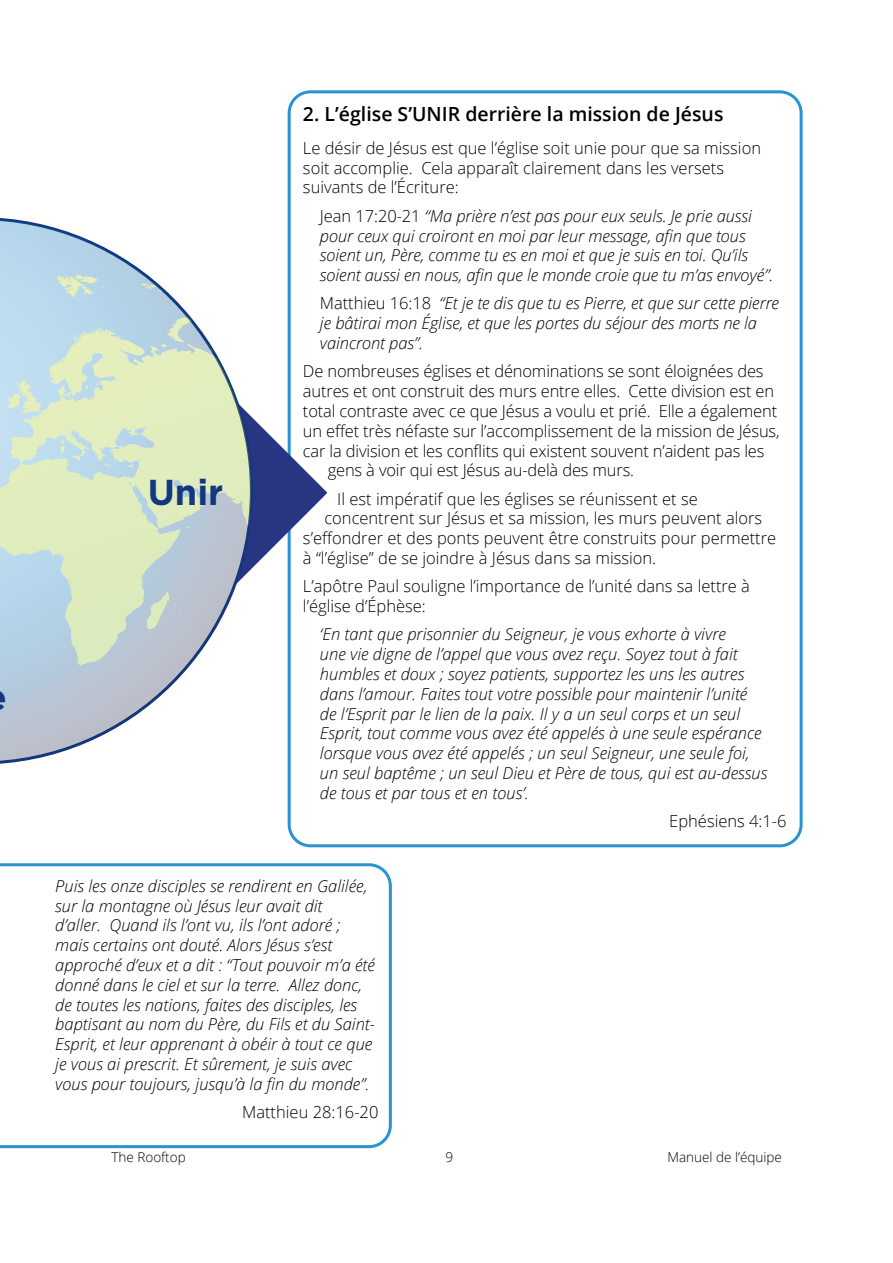
<style>
.page{position:relative;width:893px;height:1263px;background:#fff}
.page>*{position:absolute;margin:0;border:0;box-sizing:border-box;transform-origin:0 0}
.t1{font:700 36px "Gotham";color:#14387f}
.t2{font:600 19.5px "Open Sans";color:#000}
.t3{font:italic 300 16.5px/19.8px "Open Sans";color:#000}
.t4{font:300 16.5px/19.8px "Open Sans";color:#000}
.t5{font:300 13.5px "Open Sans";color:#000}
.s1{font-style:normal}
</style>
<div class="page">
<div style="left:288px;top:90px;width:515px;height:757px;border:3px solid #2893d1;border-radius:21px"></div>
<svg style="left:253px;top:401px;width:74px;height:183px"></svg>
<svg style="left:0;top:219px;width:251px;height:543px"></svg>
<svg style="left:0;top:863px;width:392px;height:285px"></svg>
<h1 class="t1" style="left:148px;top:471px;width:77px">Unir</h1>
<p class="t2" style="left:303px;top:101px;width:422px">2. L’église S’UNIR derrière la mission de Jésus</p>
<p class="t4" style="left:303px;top:137px;width:460px">Le désir de Jésus est que l’église soit unie pour que sa mission soit accomplie. Cela apparaît clairement dans les versets suivants de l’Écriture:</p>
<p class="t3" style="left:320px;top:205px;width:455px"><span class="s1">Jean 17:20-21</span> “Ma prière n’est pas pour eux seuls. Je prie aussi pour ceux qui croiront en moi par leur message, afin que tous soient un, Père, comme tu es en moi et que je suis en toi. Qu’ils soient aussi en nous, afin que le monde croie que tu m’as envoyé”.</p>
<p class="t3" style="left:320px;top:293px;width:461px"><span class="s1">Matthieu 16:18</span> “Et je te dis que tu es Pierre, et que sur cette pierre je bâtirai mon Église, et que les portes du séjour des morts ne la vaincront pas”.</p>
<p class="t4" style="left:303px;top:361px;width:462px">De nombreuses églises et dénominations se sont éloignées des</p>
<p class="t4" style="left:303px;top:381px;width:473px">autres et ont construit des murs entre elles. Cette division est en</p>
<p class="t4" style="left:303px;top:401px;width:476px">total contraste avec ce que Jésus a voulu et prié. Elle a également</p>
<p class="t4" style="left:303px;top:420px;width:478px">un effet très néfaste sur l’accomplissement de la mission de Jésus,</p>
<p class="t4" style="left:303px;top:440px;width:463px">car la division et les conflits qui existent souvent n’aident pas les</p>
<p class="t4" style="left:328px;top:460px;width:308px">gens à voir qui est Jésus au-delà des murs.</p>
<p class="t4" style="left:337px;top:488px;width:362px">Il est impératif que les églises se réunissent et se</p>
<p class="t4" style="left:324px;top:508px;width:439px">concentrent sur Jésus et sa mission, les murs peuvent alors</p>
<p class="t4" style="left:303px;top:528px;width:475px">s’effondrer et des ponts peuvent être construits pour permettre</p>
<p class="t4" style="left:303px;top:548px;width:355px">à “l’église” de se joindre à Jésus dans sa mission.</p>
<p class="t4" style="left:303px;top:576px;width:449px">L’apôtre Paul souligne l’importance de l’unité dans sa lettre à l’église d’Éphèse:</p>
<p class="t3" style="left:320px;top:624px;width:449px">‘En tant que prisonnier du Seigneur, je vous exhorte à vivre<br>une vie digne de l’appel que vous avez reçu. Soyez tout à fait humbles et doux ; soyez patients, supportez les uns les autres dans l’amour. Faites tout votre possible pour maintenir l’unité de l’Esprit par le lien de la paix. Il y a un seul corps et un seul Esprit, tout comme vous avez été appelés à une seule espérance lorsque vous avez été appelés ; un seul Seigneur, une seule foi, un seul baptême ; un seul Dieu et Père de tous, qui est au-dessus de tous et par tous et en tous’.</p>
<p class="t4" style="left:669px;top:811px;width:119px">Ephésiens 4:1-6</p>
<p class="t3" style="left:55px;top:875px;width:321px">Puis les onze disciples se rendirent en Galilée, sur la montagne où Jésus leur avait dit<br>d’aller. Quand ils l’ont vu, ils l’ont adoré ; mais certains ont douté. Alors Jésus s’est approché d’eux et a dit : “Tout pouvoir m’a été donné dans le ciel et sur la terre. Allez donc, de toutes les nations, faites des disciples, les baptisant au nom du Père, du Fils et du Saint-Esprit, et leur apprenant à obéir à tout ce que je vous ai prescrit. Et sûrement, je suis avec vous pour toujours, jusqu’à la fin du monde”.</p>
<p class="t4" style="left:242px;top:1102px;width:138px">Matthieu 28:16-20</p>
<p class="t5" style="left:111px;top:1148px;width:76px">The Rooftop</p>
<p class="t5" style="left:446px;top:1148px;width:9px">9</p>
<p class="t5" style="left:667px;top:1148px;width:116px">Manuel de l’équipe</p>
</div>
